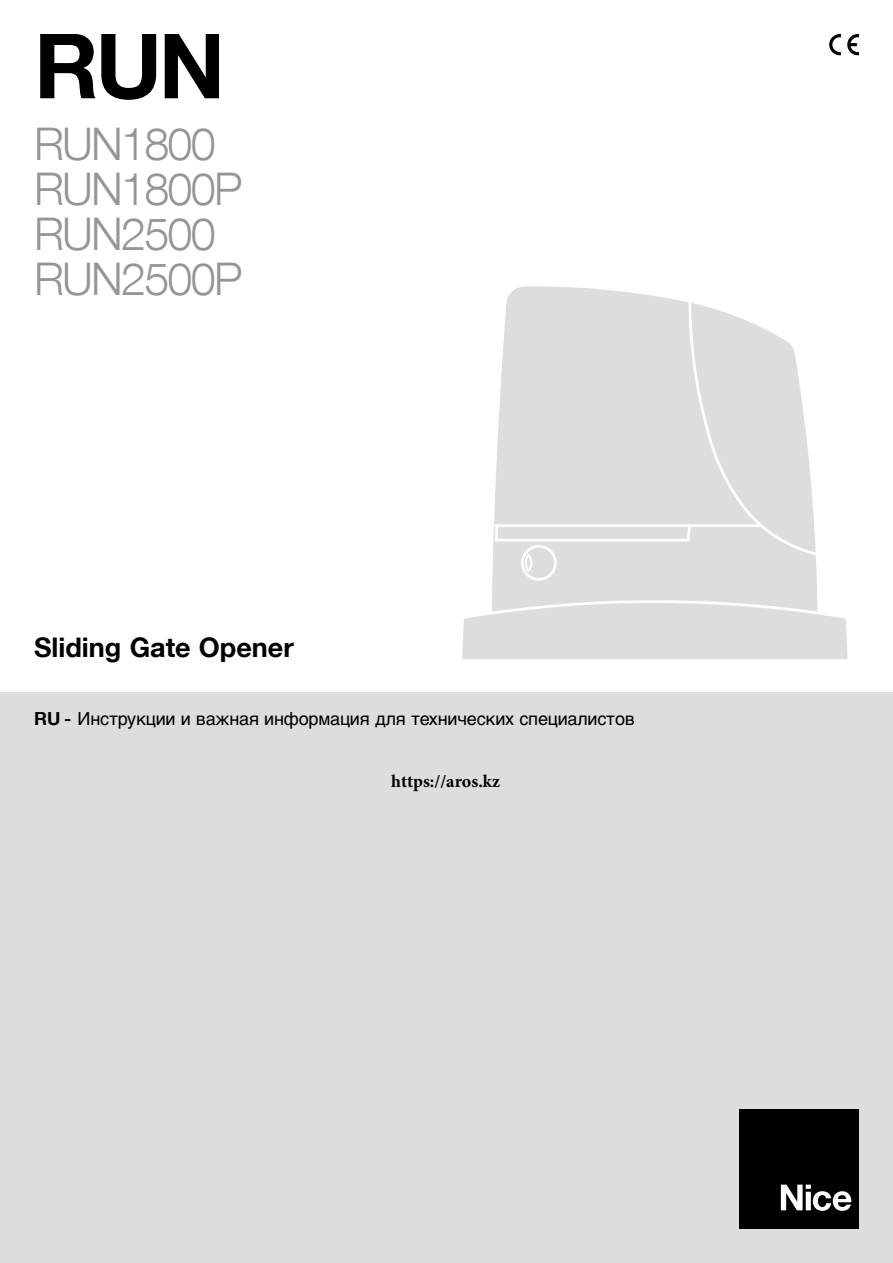
<style>
.page{position:relative;width:893px;height:1263px;background:#fff}
.page>*{position:absolute;margin:0;border:0;box-sizing:border-box;transform-origin:0 0}
.t1{font:700 90px "Helvetica Neue LT Com";color:#000}
.t2{font:300 45px/45px "Helvetica Neue LT Com";letter-spacing:-.04em;color:#939598}
.t3{font:700 27px "Helvetica Neue LT Com";color:#000}
.t4{font:18px "Helvetica Cyr Upright";letter-spacing:-.01em;color:#000}
.t5{font:700 18px "Minion Pro";color:#000}
.s1{font-family:"Helvetica Neue LT Com";font-weight:700}
</style>
<div class="page">
<svg style="left:462px;top:286px;width:386px;height:373px"></svg>
<div style="left:525px;top:554px;width:7px;height:18px;border:2px solid #fff;border-radius:50%"></div>
<div style="left:0;top:693px;width:893px;height:570px;background:#dcddde"></div>
<div style="left:739px;top:1110px;width:119px;height:119px;background:#000"></div>
<svg style="left:781px;top:1184px;width:71px;height:27px"></svg>
<svg style="left:847px;top:34px;width:12px;height:21px"></svg>
<svg style="left:829px;top:34px;width:12px;height:21px"></svg>
<h1 class="t1" style="left:34px;top:9px;width:193px">RUN</h1>
<h2 class="t2" style="left:34px;top:121px;width:210px">RUN1800<br>RUN1800P<br>RUN2500<br>RUN2500P</h2>
<h3 class="t3" style="left:34px;top:630px;width:261px">Sliding Gate Opener</h3>
<p class="t4" style="left:34px;top:709px;width:602px"><span class="s1">RU -</span> Инструкции и важная информация для технических специалистов</p>
<p class="t5" style="left:391px;top:768px;width:111px">https://aros.kz</p>
</div>
